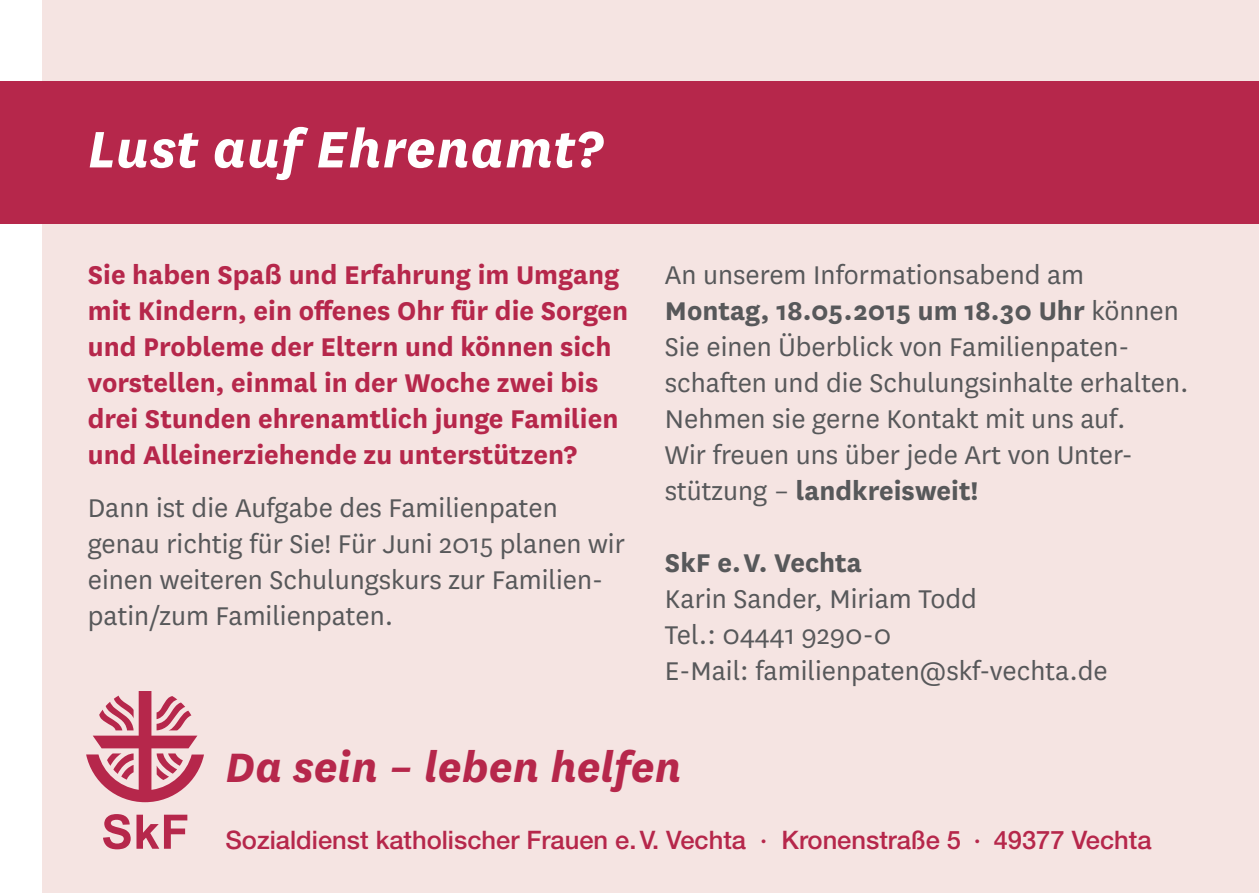
<style>
.page{position:relative;width:1259px;height:893px;background:#fff}
.page>*{position:absolute;margin:0;border:0;box-sizing:border-box;transform-origin:0 0}
.t1{font:italic 700 60px "National";letter-spacing:.01em;color:#fff}
.t2{font:italic 700 48px "National";color:#b6274b}
.t3{font:30px/36px "National";color:#57585a}
.t4{font:700 30px/36px "National";color:#b6274b}
.t5{font:700 30px "National";color:#57585a}
.t6{font:500 25.5px "Helvetica Neue";color:#b6274b}
.s1{font-weight:700}
</style>
<div class="page">
<div style="left:43px;top:0;width:1216px;height:893px;background:#f5e4e2"></div>
<div style="left:0;top:81px;width:1259px;height:142px;background:#b6274b"></div>
<svg style="left:103px;top:814px;width:84px;height:35px"></svg>
<svg style="left:86px;top:691px;width:118px;height:111px"></svg>
<h1 class="t1" style="left:88px;top:108px;width:517px">Lust auf Ehrenamt?</h1>
<p class="t4" style="left:88px;top:255px;width:542px">Sie haben Spaß und Erfahrung im Umgang mit Kindern, ein offenes Ohr für die Sorgen und Probleme der Eltern und können sich vorstellen, einmal in der Woche zwei bis drei Stunden ehrenamtlich junge Familien und Alleinerziehende zu unterstützen?</p>
<p class="t3" style="left:88px;top:488px;width:539px">Dann ist die Aufgabe des Familienpaten genau richtig für Sie! Für Juni 2015 planen wir einen weiteren Schulungskurs zur Familien&shy;patin/zum Familienpaten.</p>
<p class="t3" style="left:665px;top:255px;width:525px">An unserem Informationsabend am <span class="s1">Montag, 18.05.2015 um 18.30 Uhr</span> können Sie einen Überblick von Familienpaten&shy;schaften und die Schulungsinhalte erhalten.<br>Nehmen sie gerne Kontakt mit uns auf.<br>Wir freuen uns über jede Art von Unter&shy;stützung – <span class="s1">landkreisweit!</span></p>
<p class="t5" style="left:665px;top:542px;width:198px">SkF e. V. Vechta</p>
<p class="t3" style="left:665px;top:579px;width:444px">Karin Sander, Miriam Todd<br>Tel.: 04441 9290-0<br>E-Mail: familienpaten@skf-vechta.de</p>
<h2 class="t2" style="left:225px;top:734px;width:457px">Da sein – leben helfen</h2>
<p class="t6" style="left:225px;top:825px;width:927px">Sozialdienst katholischer Frauen e.V. Vechta · Kronenstraße 5 · 49377 Vechta</p>
</div>
